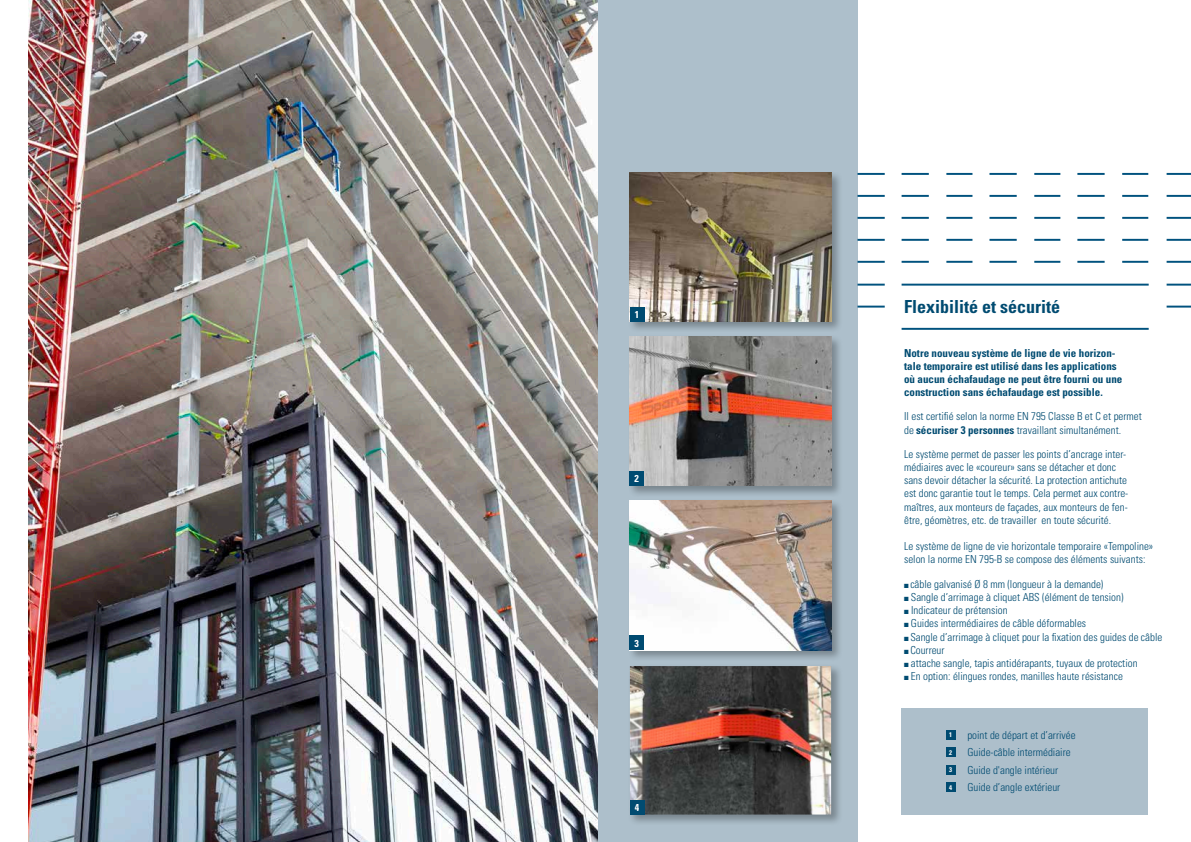
<style>
.page{position:relative;width:1191px;height:842px;background:#fff}
.page>*{position:absolute;margin:0;border:0;box-sizing:border-box;transform-origin:0 0}
.t1{font:700 condensed 18px "Univers LT Std";color:#004b71}
.t2{font:300 condensed 11px/13.2px "Univers LT Std";color:#004b71}
.t3{font:700 condensed 11px/13.2px "Univers LT Std";color:#004b71}
.t4{font:700 condensed 10px "Univers LT Std";color:#fff}
.t5{font:700 condensed 6.7px "Univers LT Std";color:#fff}
.s1{font-weight:700}
</style>
<div class="page">
<div style="left:594px;top:0;width:263px;height:842px;background:#adbfcb"></div>
<img style="left:29px;top:0;width:568px;height:842px">
<div style="left:628px;top:171px;width:214px;height:162px;background:#000;opacity:.3"></div>
<img style="left:630px;top:173px;width:201px;height:148px">
<div style="left:630px;top:308px;width:14px;height:14px;background:#004b71"></div>
<div style="left:628px;top:335px;width:214px;height:162px;background:#000;opacity:.3"></div>
<img style="left:630px;top:337px;width:201px;height:149px">
<div style="left:629px;top:471px;width:14px;height:15px;background:#004b71"></div>
<div style="left:628px;top:499px;width:214px;height:162px;background:#000;opacity:.3"></div>
<img style="left:630px;top:501px;width:201px;height:149px">
<div style="left:629px;top:636px;width:14px;height:14px;background:#004b71"></div>
<div style="left:628px;top:664px;width:214px;height:162px;background:#000;opacity:.3"></div>
<img style="left:630px;top:666px;width:201px;height:148px">
<div style="left:630px;top:800px;width:14px;height:14px;background:#004b71"></div>
<div style="left:901px;top:708px;width:247px;height:106px;background:#adbfcb"></div>
<div style="left:946px;top:730px;width:9px;height:10px;background:#004b71"></div>
<div style="left:946px;top:748px;width:9px;height:9px;background:#004b71"></div>
<div style="left:946px;top:765px;width:9px;height:10px;background:#004b71"></div>
<div style="left:946px;top:783px;width:9px;height:9px;background:#004b71"></div>
<hr style="left:901px;top:328px;width:247px;height:2px;background:#00527e">
<hr style="left:901px;top:284px;width:247px;height:2px;background:#00527e">
<hr style="left:901px;top:173px;width:27px;height:2px;background:#00527e">
<hr style="left:901px;top:195px;width:27px;height:2px;background:#00527e">
<hr style="left:901px;top:261px;width:27px;height:2px;background:#00527e">
<hr style="left:901px;top:239px;width:27px;height:2px;background:#00527e">
<hr style="left:901px;top:217px;width:27px;height:2px;background:#00527e">
<hr style="left:946px;top:173px;width:26px;height:2px;background:#00527e">
<hr style="left:946px;top:195px;width:26px;height:2px;background:#00527e">
<hr style="left:946px;top:261px;width:26px;height:2px;background:#00527e">
<hr style="left:946px;top:239px;width:26px;height:2px;background:#00527e">
<hr style="left:946px;top:217px;width:26px;height:2px;background:#00527e">
<hr style="left:989px;top:173px;width:27px;height:2px;background:#00527e">
<hr style="left:989px;top:195px;width:27px;height:2px;background:#00527e">
<hr style="left:989px;top:261px;width:27px;height:2px;background:#00527e">
<hr style="left:989px;top:239px;width:27px;height:2px;background:#00527e">
<hr style="left:989px;top:217px;width:27px;height:2px;background:#00527e">
<hr style="left:1034px;top:173px;width:26px;height:2px;background:#00527e">
<hr style="left:1034px;top:195px;width:26px;height:2px;background:#00527e">
<hr style="left:1034px;top:261px;width:26px;height:2px;background:#00527e">
<hr style="left:1034px;top:239px;width:26px;height:2px;background:#00527e">
<hr style="left:1034px;top:217px;width:26px;height:2px;background:#00527e">
<hr style="left:1077px;top:173px;width:27px;height:2px;background:#00527e">
<hr style="left:1077px;top:195px;width:27px;height:2px;background:#00527e">
<hr style="left:1077px;top:261px;width:27px;height:2px;background:#00527e">
<hr style="left:1077px;top:239px;width:27px;height:2px;background:#00527e">
<hr style="left:1077px;top:217px;width:27px;height:2px;background:#00527e">
<hr style="left:1122px;top:173px;width:26px;height:2px;background:#00527e">
<hr style="left:1122px;top:195px;width:26px;height:2px;background:#00527e">
<hr style="left:1122px;top:261px;width:26px;height:2px;background:#00527e">
<hr style="left:1122px;top:239px;width:26px;height:2px;background:#00527e">
<hr style="left:1122px;top:217px;width:26px;height:2px;background:#00527e">
<hr style="left:857px;top:173px;width:27px;height:2px;background:#00527e">
<hr style="left:1166px;top:173px;width:25px;height:2px;background:#00527e">
<hr style="left:857px;top:195px;width:27px;height:2px;background:#00527e">
<hr style="left:1166px;top:195px;width:25px;height:2px;background:#00527e">
<hr style="left:857px;top:306px;width:27px;height:2px;background:#00527e">
<hr style="left:1166px;top:306px;width:25px;height:2px;background:#00527e">
<hr style="left:857px;top:284px;width:27px;height:2px;background:#00527e">
<hr style="left:1166px;top:284px;width:25px;height:2px;background:#00527e">
<hr style="left:857px;top:261px;width:27px;height:2px;background:#00527e">
<hr style="left:1166px;top:261px;width:25px;height:2px;background:#00527e">
<hr style="left:857px;top:239px;width:27px;height:2px;background:#00527e">
<hr style="left:1166px;top:239px;width:25px;height:2px;background:#00527e">
<hr style="left:857px;top:217px;width:27px;height:2px;background:#00527e">
<hr style="left:1166px;top:217px;width:25px;height:2px;background:#00527e">
<p class="t4" style="left:635px;top:309px;width:6px">1</p>
<p class="t4" style="left:634px;top:472px;width:6px">2</p>
<p class="t4" style="left:634px;top:637px;width:6px">3</p>
<p class="t4" style="left:635px;top:801px;width:6px">4</p>
<h1 class="t1" style="left:904px;top:296px;width:158px">Flexibilité et sécurité</h1>
<p class="t3" style="left:904px;top:346px;width:220px">Notre nouveau système de ligne de vie horizon&shy;tale temporaire est utilisé dans les applications où aucun échafaudage ne peut être fourni ou une construction sans échafaudage est possible.</p>
<p class="t2" style="left:904px;top:410px;width:239px">Il est certifié selon la norme EN 795 Classe B et C et permet de <span class="s1">sécuriser 3 personnes</span> travaillant simultanément.</p>
<p class="t2" style="left:904px;top:447px;width:226px">Le système permet de passer les points d’ancrage inter&shy;médiaires avec le «coureur» sans se détacher et donc sans devoir détacher la sécurité. La protection antichute est donc garantie tout le temps. Cela permet aux contre&shy;maîtres, aux monteurs de façades, aux monteurs de fen&shy;être, géomètres, etc. de travailler en toute sécurité.</p>
<p class="t2" style="left:904px;top:540px;width:250px">Le système de ligne de vie horizontale temporaire «Tempoline» selon la norme EN 795-B se compose des éléments suivants:</p>
<p class="t2" style="left:904px;top:577px;width:201px">■ câble galvanisé Ø 8 mm (longueur à la demande)</p>
<p class="t2" style="left:904px;top:590px;width:221px">■ Sangle d’arrimage à cliquet ABS (élément de tension)</p>
<p class="t2" style="left:904px;top:604px;width:105px">■ Indicateur de prétension</p>
<p class="t2" style="left:904px;top:617px;width:184px">■ Guides intermédiaires de câble déformables</p>
<p class="t2" style="left:904px;top:630px;width:260px">■ Sangle d’arrimage à cliquet pour la fixation des guides de câble</p>
<p class="t2" style="left:904px;top:643px;width:42px">■ Courreur</p>
<p class="t2" style="left:904px;top:656px;width:235px">■ attache sangle, tapis antidérapants, tuyaux de protection</p>
<p class="t2" style="left:904px;top:670px;width:220px">■ En option: élingues rondes, manilles haute résistance</p>
<p class="t5" style="left:949px;top:731px;width:4px">1</p>
<p class="t2" style="left:967px;top:728px;width:110px">point de départ et d’arrivée</p>
<p class="t5" style="left:949px;top:748px;width:4px">2</p>
<p class="t2" style="left:967px;top:746px;width:105px">Guide-câble intermédiaire</p>
<p class="t5" style="left:949px;top:766px;width:4px">3</p>
<p class="t2" style="left:967px;top:763px;width:92px">Guide d'angle intérieur</p>
<p class="t5" style="left:949px;top:783px;width:4px">4</p>
<p class="t2" style="left:967px;top:781px;width:94px">Guide d’angle extérieur</p>
</div>
